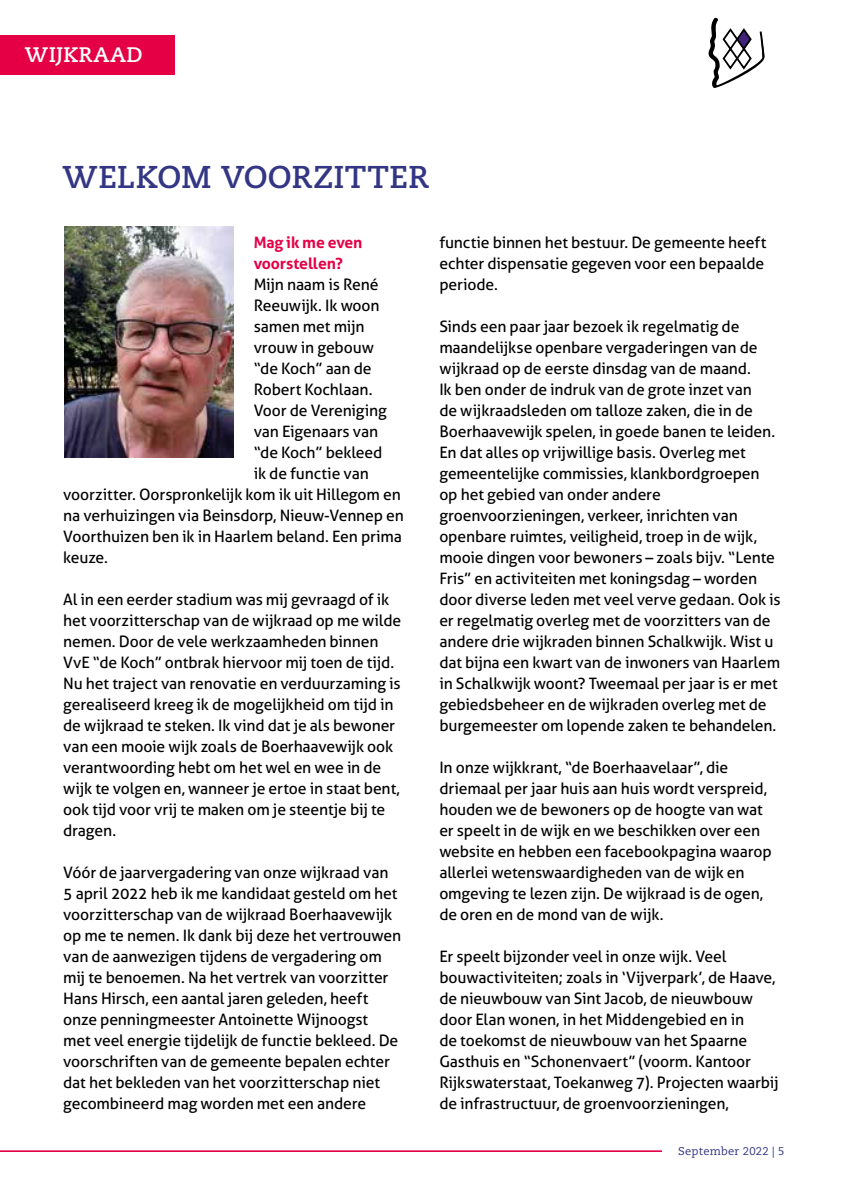
<style>
.page{position:relative;width:844px;height:1191px;background:#fff}
.page>*{position:absolute;margin:0;border:0;box-sizing:border-box;transform-origin:0 0}
.t1{font:700 31.5px "Caecilia LT Std";letter-spacing:.005em;color:#333684}
.t2{font:700 21px "Caecilia LT Std";letter-spacing:.025em;color:#fff}
.t3{font:15.75px/21px "Aller";letter-spacing:-.01em;color:#000}
.t4{font:700 15.75px/21px "Aller";letter-spacing:-.01em;color:#e50046}
.t5{font:11.2px "Caecilia LT Std";letter-spacing:.02em;color:#333684}
</style>
<div class="page">
<hr style="left:0;top:1150px;width:661px;height:2px;background:#e50046">
<div style="left:0;top:35px;width:174px;height:39px;background:#e50046"></div>
<img style="left:64px;top:227px;width:170px;height:230px">
<svg style="left:708px;top:17px;width:57px;height:71px"></svg>
<h2 class="t2" style="left:25px;top:42px;width:120px">WIJKRAAD</h2>
<h1 class="t1" style="left:62px;top:158px;width:368px">WELKOM VOORZITTER</h1>
<p class="t4" style="left:253px;top:232px;width:110px">Mag ik me even voorstellen?</p>
<p class="t3" style="left:253px;top:274px;width:126px">Mijn naam is René</p>
<p class="t3" style="left:253px;top:295px;width:127px">Reeuwijk. Ik woon</p>
<p class="t3" style="left:253px;top:316px;width:112px">samen met mijn</p>
<p class="t3" style="left:253px;top:337px;width:122px">vrouw in gebouw</p>
<p class="t3" style="left:253px;top:358px;width:119px">“de Koch” aan de</p>
<p class="t3" style="left:253px;top:379px;width:120px">Robert Kochlaan.</p>
<p class="t3" style="left:253px;top:400px;width:135px">Voor de Vereniging</p>
<p class="t3" style="left:253px;top:421px;width:126px">van Eigenaars van</p>
<p class="t3" style="left:253px;top:442px;width:130px">“de Koch” bekleed</p>
<p class="t3" style="left:253px;top:463px;width:117px">ik de functie van</p>
<p class="t3" style="left:63px;top:484px;width:339px">voorzitter. Oorspronkelijk kom ik uit Hillegom en</p>
<p class="t3" style="left:63px;top:505px;width:342px">na verhuizingen via Beinsdorp, Nieuw-Vennep en</p>
<p class="t3" style="left:63px;top:526px;width:340px">Voorthuizen ben ik in Haarlem beland. Een prima</p>
<p class="t3" style="left:63px;top:546px;width:46px">keuze.</p>
<p class="t3" style="left:63px;top:589px;width:339px">Al in een eerder stadium was mij gevraagd of ik het voorzitterschap van de wijkraad op me wilde nemen. Door de vele werkzaamheden binnen VvE “de Koch” ontbrak hiervoor mij toen de tijd.<br>Nu het traject van renovatie en verduurzaming is gerealiseerd kreeg ik de mogelijkheid om tijd in de wijkraad te steken. Ik vind dat je als bewoner van een mooie wijk zoals de Boerhaavewijk ook verantwoording hebt om het wel en wee in de wijk te volgen en, wanneer je ertoe in staat bent, ook tijd voor vrij te maken om je steentje bij te dragen.</p>
<p class="t3" style="left:63px;top:861px;width:339px">Vóór de jaarvergadering van onze wijkraad van 5 april 2022 heb ik me kandidaat gesteld om het voorzitterschap van de wijkraad Boerhaavewijk op me te nemen. Ik dank bij deze het vertrouwen van de aanwezigen tijdens de vergadering om mij te benoemen. Na het vertrek van voorzitter Hans Hirsch, een aantal jaren geleden, heeft onze penningmeester Antoinette Wijnoogst<br>met veel energie tijdelijk de functie bekleed. De voorschriften van de gemeente bepalen echter dat het bekleden van het voorzitterschap niet gecombineerd mag worden met een andere</p>
<p class="t3" style="left:439px;top:231px;width:328px">functie binnen het bestuur. De gemeente heeft echter dispensatie gegeven voor een bepaalde periode.</p>
<p class="t3" style="left:439px;top:315px;width:343px">Sinds een paar jaar bezoek ik regelmatig de maandelijkse openbare vergaderingen van de wijkraad op de eerste dinsdag van de maand.<br>Ik ben onder de indruk van de grote inzet van<br>de wijkraadsleden om talloze zaken, die in de Boerhaavewijk spelen, in goede banen te leiden.<br>En dat alles op vrijwillige basis. Overleg met gemeentelijke commissies, klankbordgroepen op het gebied van onder andere groenvoorzieningen, verkeer, inrichten van openbare ruimtes, veiligheid, troep in de wijk, mooie dingen voor bewoners – zoals bijv. “Lente Fris” en activiteiten met koningsdag – worden door diverse leden met veel verve gedaan. Ook is er regelmatig overleg met de voorzitters van de andere drie wijkraden binnen Schalkwijk. Wist u dat bijna een kwart van de inwoners van Haarlem in Schalkwijk woont? Tweemaal per jaar is er met gebiedsbeheer en de wijkraden overleg met de burgemeester om lopende zaken te behandelen.</p>
<p class="t3" style="left:439px;top:756px;width:334px">In onze wijkkrant, “de Boerhaavelaar”, die driemaal per jaar huis aan huis wordt verspreid, houden we de bewoners op de hoogte van wat er speelt in de wijk en we beschikken over een website en hebben een facebookpagina waarop allerlei wetenswaardigheden van de wijk en omgeving te lezen zijn. De wijkraad is de ogen, de oren en de mond van de wijk.</p>
<p class="t3" style="left:439px;top:945px;width:341px">Er speelt bijzonder veel in onze wijk. Veel bouwactiviteiten; zoals in ‘Vijverpark’, de Haave, de nieuwbouw van Sint Jacob, de nieuwbouw door Elan wonen, in het Middengebied en in<br>de toekomst de nieuwbouw van het Spaarne Gasthuis en “Schonenvaert” (voorm. Kantoor Rijkswaterstaat, Toekanweg 7). Projecten waarbij de infrastructuur, de groenvoorzieningen,</p>
<p class="t5" style="left:678px;top:1144px;width:108px">September 2022 | 5</p>
</div>
